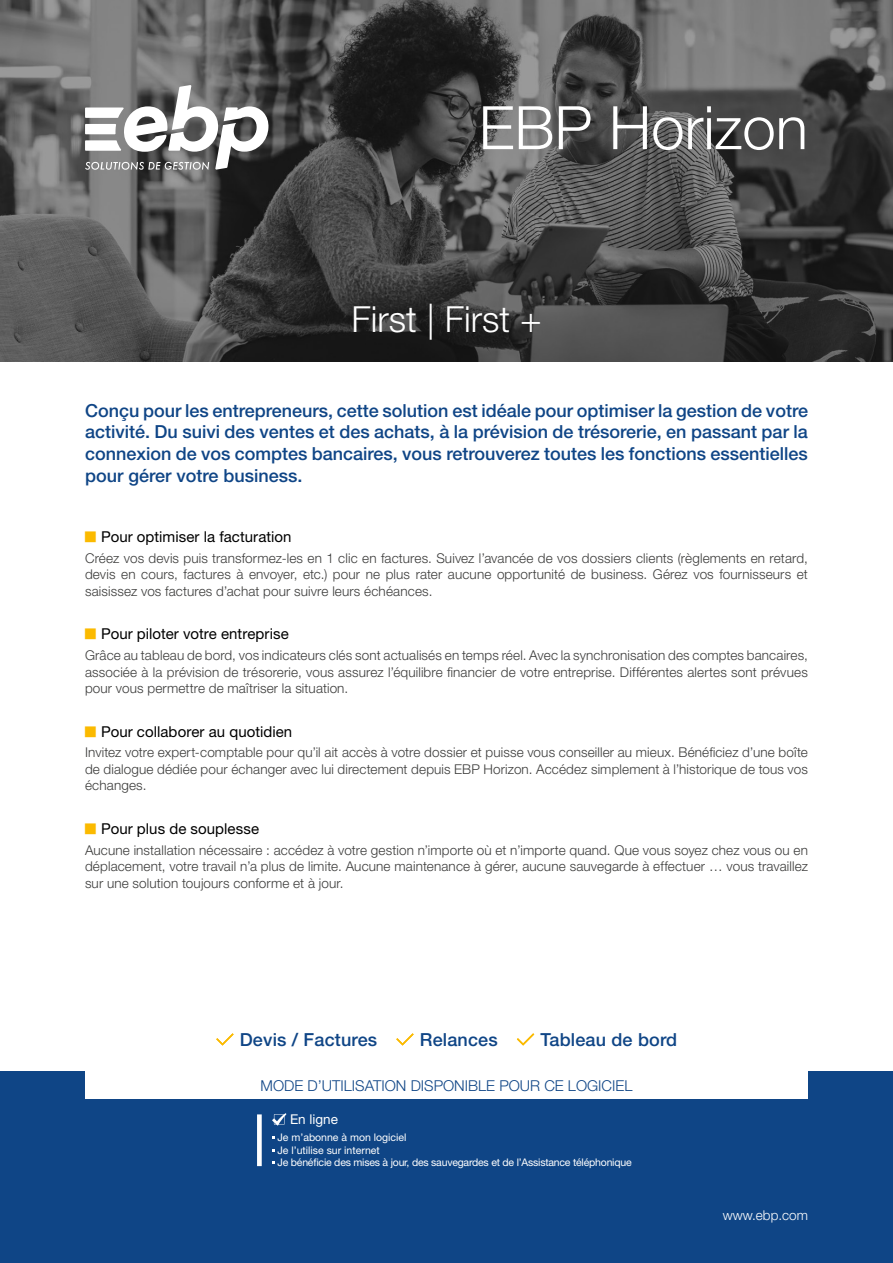
<style>
.page{position:relative;width:893px;height:1263px;background:#fff}
.page>*{position:absolute;margin:0;border:0;box-sizing:border-box;transform-origin:0 0}
.t1{font:300 60px "Helvetica Neue LT Std";color:#fff}
.t2{font:300 36px "Helvetica Neue LT Std";color:#fff}
.t3{font:500 18px/21.6px "Helvetica Neue LT Std";color:#0f4586;text-align:justify}
.t4{font:15px "Helvetica Neue LT Std";letter-spacing:.005em;color:#000}
.t5{font:300 15px "Helvetica Neue LT Std";color:#0f4586}
.t6{font:300 13.5px/16.5px "Helvetica Neue LT Std";letter-spacing:.01em;color:#3c3c3b;text-align:justify}
.t7{font:300 13.5px "Helvetica Neue LT Std";color:#fff}
.t8{font:13.5px "Helvetica Neue LT Std";color:#fff}
.t9{font:10.5px/12.6px "Helvetica Neue LT Std";letter-spacing:-.02em;color:#fff}
</style>
<div class="page">
<img style="left:0;top:0;width:893px;height:361px">
<div style="left:0;top:1071px;width:893px;height:192px;background:#0f4586"></div>
<svg style="left:85px;top:85px;width:183px;height:85px"></svg>
<svg style="left:216px;top:1033px;width:18px;height:12px"></svg>
<svg style="left:396px;top:1033px;width:18px;height:12px"></svg>
<svg style="left:517px;top:1033px;width:18px;height:12px"></svg>
<div style="left:85px;top:1071px;width:723px;height:28px;background:#fff"></div>
<div style="left:257px;top:1114px;width:5px;height:52px;background:#fff"></div>
<svg style="left:272px;top:1113px;width:14px;height:13px"></svg>
<h1 class="t1" style="left:479px;top:91px;width:331px">EBP Horizon</h1>
<h2 class="t2" style="left:351px;top:297px;width:192px">First | First +</h2>
<p class="t3" style="left:85px;top:399px;width:724px">Conçu pour les entrepreneurs, cette solution est idéale pour optimiser la gestion de votre activité. Du suivi des ventes et des achats, à la prévision de trésorerie, en passant par la connexion de vos comptes bancaires, vous retrouverez toutes les fonctions essentielles pour gérer votre business.</p>
<p class="t4" style="left:101px;top:528px;width:192px">Pour optimiser la facturation</p>
<p class="t6" style="left:85px;top:550px;width:724px">Créez vos devis puis transformez-les en 1 clic en factures. Suivez l’avancée de vos dossiers clients (règlements en retard, devis en cours, factures à envoyer, etc.) pour ne plus rater aucune opportunité de business. Gérez vos fournisseurs et saisissez vos factures d’achat pour suivre leurs échéances.</p>
<p class="t4" style="left:101px;top:625px;width:189px">Pour piloter votre entreprise</p>
<p class="t6" style="left:85px;top:647px;width:724px">Grâce au tableau de bord, vos indicateurs clés sont actualisés en temps réel. Avec la synchronisation des comptes bancaires, associée à la prévision de trésorerie, vous assurez l’équilibre financier de votre entreprise. Différentes alertes sont prévues pour vous permettre de maîtriser la situation.</p>
<p class="t4" style="left:101px;top:722px;width:193px">Pour collaborer au quotidien</p>
<p class="t6" style="left:85px;top:744px;width:724px">Invitez votre expert-comptable pour qu’il ait accès à votre dossier et puisse vous conseiller au mieux. Bénéficiez d’une boîte de dialogue dédiée pour échanger avec lui directement depuis EBP Horizon. Accédez simplement à l’historique de tous vos échanges.</p>
<p class="t4" style="left:101px;top:820px;width:160px">Pour plus de souplesse</p>
<p class="t6" style="left:85px;top:841px;width:724px">Aucune installation nécessaire : accédez à votre gestion n’importe où et n’importe quand. Que vous soyez chez vous ou en déplacement, votre travail n’a plus de limite. Aucune maintenance à gérer, aucune sauvegarde à effectuer … vous travaillez sur une solution toujours conforme et à jour.</p>
<h3 class="t3" style="left:240px;top:1029px;width:139px">Devis / Factures</h3>
<h3 class="t3" style="left:420px;top:1029px;width:79px">Relances</h3>
<h3 class="t3" style="left:540px;top:1029px;width:138px">Tableau de bord</h3>
<p class="t5" style="left:261px;top:1076px;width:373px">MODE D’UTILISATION DISPONIBLE POUR CE LOGICIEL</p>
<p class="t8" style="left:290px;top:1111px;width:50px">En ligne</p>
<p class="t9" style="left:277px;top:1131px;width:356px">Je m’abonne à mon logiciel<br>Je l’utilise sur internet<br>Je bénéficie des mises à jour, des sauvegardes et de l’Assistance téléphonique</p>
<p class="t7" style="left:723px;top:1207px;width:87px">www.ebp.com</p>
</div>
